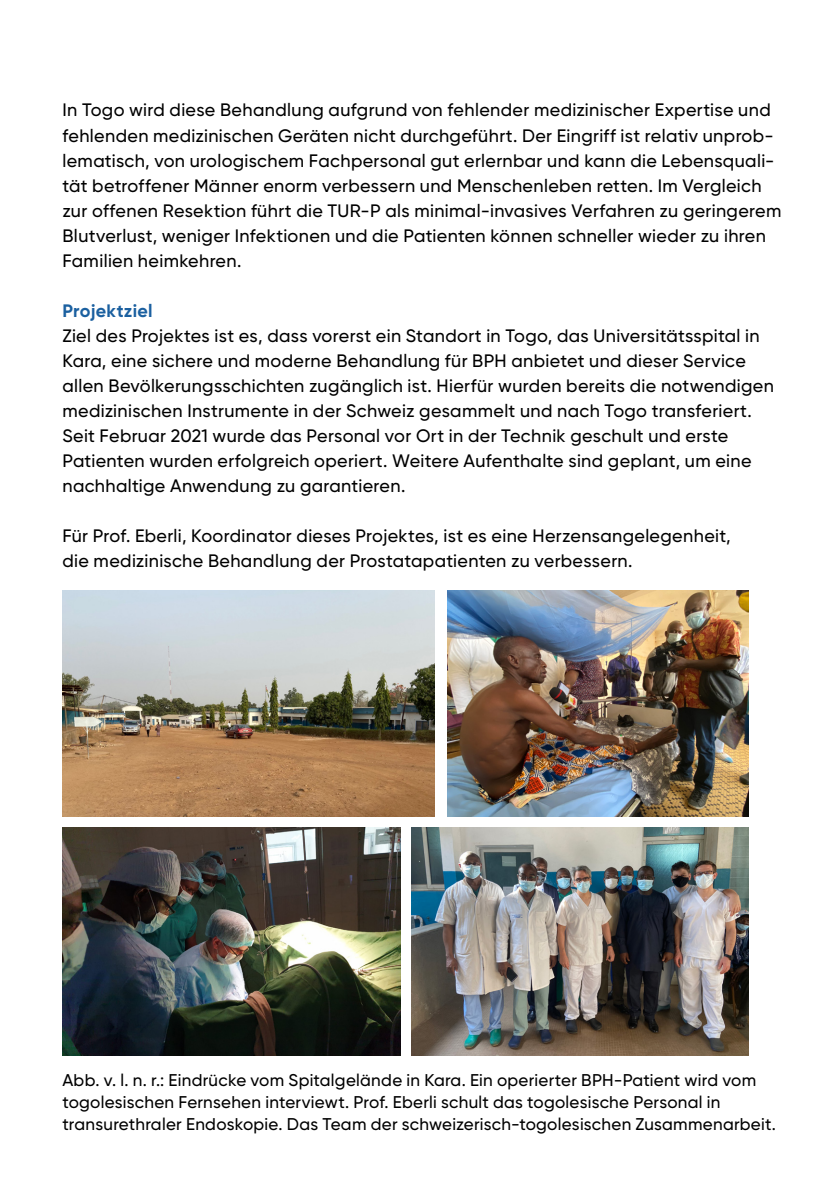
<style>
.page{position:relative;width:840px;height:1191px;background:#fff}
.page>*{position:absolute;margin:0;border:0;box-sizing:border-box;transform-origin:0 0}
.t1{font:500 18px/25px "USZ Gilroy";letter-spacing:.02em;color:#000}
.t2{font:700 18px "USZ Gilroy";letter-spacing:.015em;color:#1b60a0}
.t3{font:500 17px/22px "USZ Gilroy";letter-spacing:.015em;color:#000}
</style>
<div class="page">
<img style="left:62px;top:590px;width:372px;height:226px">
<img style="left:447px;top:590px;width:301px;height:226px">
<img style="left:62px;top:827px;width:338px;height:228px">
<img style="left:411px;top:827px;width:337px;height:228px">
<p class="t1" style="left:62px;top:97px;width:720px">In Togo wird diese Behandlung aufgrund von fehlender medizinischer Expertise und fehlenden medizinischen Geräten nicht durchgeführt. Der Eingriff ist relativ unprob&shy;lematisch, von urologischem Fachpersonal gut erlernbar und kann die Lebensquali&shy;tät betroffener Männer enorm verbessern und Menschenleben retten. Im Vergleich zur offenen Resektion führt die TUR-P als minimal-invasives Verfahren zu geringerem Blutverlust, weniger Infektionen und die Patienten können schneller wieder zu ihren Familien heimkehren.</p>
<p class="t2" style="left:62px;top:299px;width:92px">Projektziel</p>
<p class="t1" style="left:62px;top:323px;width:712px">Ziel des Projektes ist es, dass vorerst ein Standort in Togo, das Universitätsspital in Kara, eine sichere und moderne Behandlung für BPH anbietet und dieser Service allen Bevölkerungsschichten zugänglich ist. Hierfür wurden bereits die notwendigen medizinischen Instrumente in der Schweiz gesammelt und nach Togo transferiert.<br>Seit Februar 2021 wurde das Personal vor Ort in der Technik geschult und erste Patienten wurden erfolgreich operiert. Weitere Aufenthalte sind geplant, um eine nachhaltige Anwendung zu garantieren.</p>
<p class="t1" style="left:62px;top:523px;width:669px">Für Prof. Eberli, Koordinator dieses Projektes, ist es eine Herzensangelegenheit, die medizinische Behandlung der Prostatapatienten zu verbessern.</p>
<p class="t3" style="left:62px;top:1069px;width:714px">Abb. v. l. n. r.: Eindrücke vom Spitalgelände in Kara. Ein operierter BPH-Patient wird vom togolesischen Fernsehen interviewt. Prof. Eberli schult das togolesische Personal in transurethraler Endoskopie. Das Team der schweizerisch-togolesischen Zusammenarbeit.</p>
</div>
